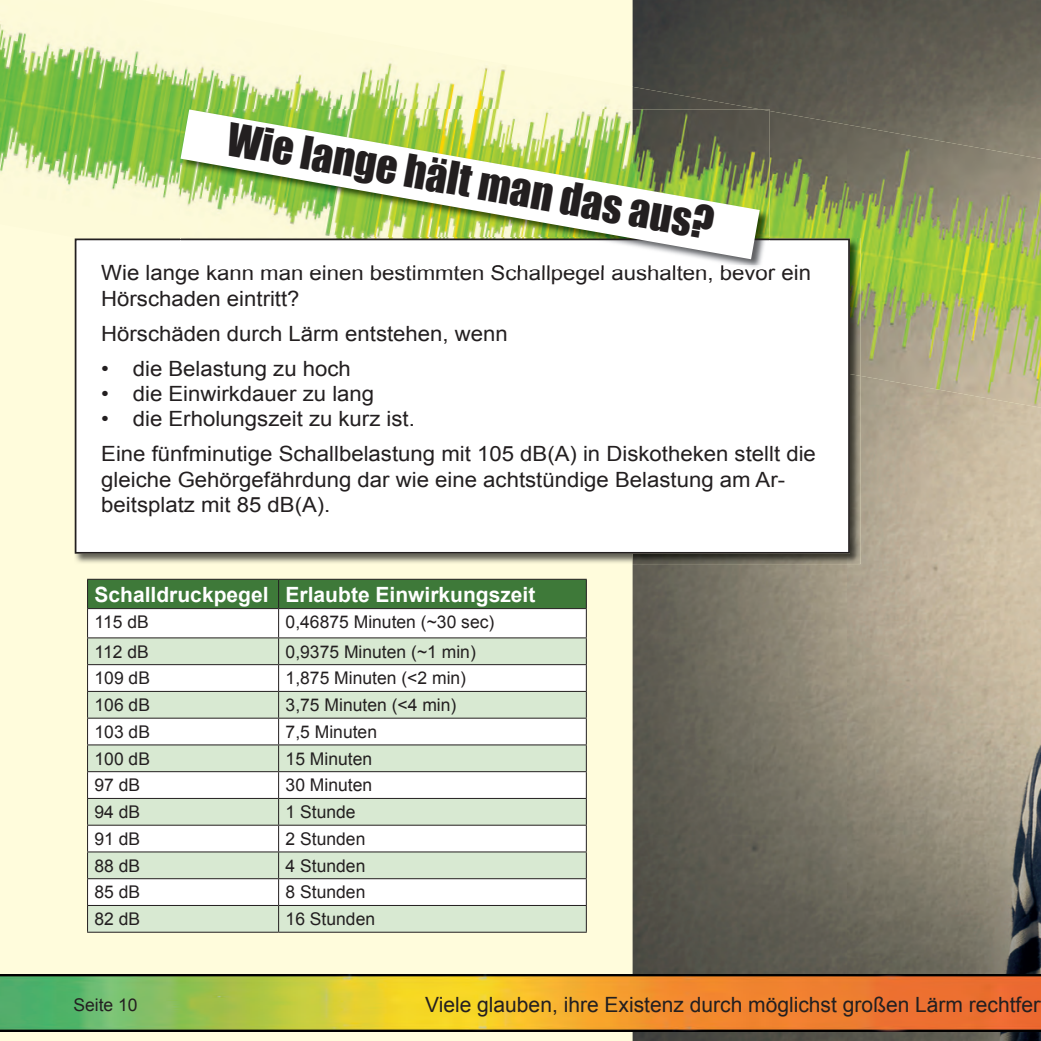
<style>
.page{position:relative;width:1041px;height:1041px;background:#fff}
.page>*{position:absolute;margin:0;border:0;box-sizing:border-box;transform-origin:0 0}
.t1{font:42px "Impact";color:#231f20}
.t2{font:21px/25.2px "Arial";color:#231f20;scale:1.05 1}
.t3{font:21px "Arial";color:#231f20}
.t4{font:700 21px "Arial";color:#fff}
.t5{font:17.5px "Arial";color:#231f20}
</style>
<div class="page">
<div style="left:0;top:0;width:1040px;height:1040px;background:#fffcdc"></div>
<img style="left:632px;top:0;width:408px;height:1040px">
<img style="left:0;top:974px;width:1040px;height:57px">
<img style="left:0;top:24px;width:609px;height:175px">
<img style="left:632px;top:87px;width:408px;height:325px">
<img style="left:74px;top:238px;width:558px;height:325px">
<img style="left:632px;top:376px;width:228px;height:188px">
<img style="left:849px;top:238px;width:11px;height:138px">
<div style="left:75px;top:238px;width:774px;height:315px;background:#fff"></div>
<img style="left:180px;top:109px;width:589px;height:156px">
<img style="left:180px;top:265px;width:589px;height:4px">
<img style="left:180px;top:109px;width:579px;height:150px">
<hr style="left:87px;top:578px;width:191px;height:1px;background:#231f20">
<hr style="left:278px;top:578px;width:308px;height:1px;background:#231f20">
<svg style="left:87px;top:579px;width:500px;height:352px;background:#d4e0d1"></svg>
<hr style="left:87px;top:931px;width:191px;height:1px;background:#231f20">
<hr style="left:278px;top:931px;width:308px;height:1px;background:#231f20">
<h1 class="t1" style="left:233px;top:106px;width:494px;rotate:10deg">Wie lange hält man das aus?</h1>
<p class="t2" style="left:101px;top:260px;width:677px">Wie lange kann man einen bestimmten Schallpegel aushalten, bevor ein<br>Hörschaden eintritt?</p>
<p class="t2" style="left:101px;top:321px;width:389px">Hörschäden durch Lärm entstehen, wenn</p>
<p class="t2" style="left:101px;top:356px;width:239px">• die Belastung zu hoch</p>
<p class="t2" style="left:101px;top:381px;width:261px">• die Einwirkdauer zu lang</p>
<p class="t2" style="left:101px;top:401px;width:682px;line-height:35.2px">• die Erholungszeit zu kurz ist.<br>Eine fünfminutige Schallbelastung mit 105 dB(A) in Diskotheken stellt die</p>
<p class="t2" style="left:101px;top:467px;width:652px">gleiche Gehörgefährdung dar wie eine achtstündige Belastung am Ar&shy;beitsplatz mit 85 dB(A).</p>
<p class="t4" style="left:95px;top:580px;width:442px">Schalldruckpegel Erlaubte Einwirkungszeit</p>
<p class="t5" style="left:95px;top:610px;width:56px">115 dB</p>
<p class="t5" style="left:285px;top:610px;width:210px">0,46875 Minuten (~30 sec)</p>
<p class="t5" style="left:95px;top:640px;width:56px">112 dB</p>
<p class="t5" style="left:285px;top:640px;width:192px">0,9375 Minuten (~1 min)</p>
<p class="t5" style="left:95px;top:666px;width:57px">109 dB</p>
<p class="t5" style="left:285px;top:666px;width:182px">1,875 Minuten (&lt;2 min)</p>
<p class="t5" style="left:95px;top:693px;width:57px">106 dB</p>
<p class="t5" style="left:285px;top:693px;width:172px">3,75 Minuten (&lt;4 min)</p>
<p class="t5" style="left:95px;top:720px;width:57px">103 dB</p>
<p class="t5" style="left:285px;top:720px;width:93px">7,5 Minuten</p>
<p class="t5" style="left:95px;top:747px;width:57px">100 dB</p>
<p class="t5" style="left:285px;top:747px;width:88px">15 Minuten</p>
<p class="t5" style="left:95px;top:773px;width:47px">97 dB</p>
<p class="t5" style="left:285px;top:773px;width:88px">30 Minuten</p>
<p class="t5" style="left:95px;top:800px;width:47px">94 dB</p>
<p class="t5" style="left:285px;top:800px;width:72px">1 Stunde</p>
<p class="t5" style="left:95px;top:827px;width:47px">91 dB</p>
<p class="t5" style="left:285px;top:827px;width:81px">2 Stunden</p>
<p class="t5" style="left:95px;top:854px;width:47px">88 dB</p>
<p class="t5" style="left:285px;top:854px;width:81px">4 Stunden</p>
<p class="t5" style="left:95px;top:880px;width:47px">85 dB</p>
<p class="t5" style="left:285px;top:880px;width:81px">8 Stunden</p>
<p class="t5" style="left:95px;top:907px;width:47px">82 dB</p>
<p class="t5" style="left:285px;top:907px;width:91px">16 Stunden</p>
<p class="t5" style="left:73px;top:992px;width:66px">Seite 10</p>
<p class="t3" style="left:425px;top:990px;width:616px">Viele glauben, ihre Existenz durch möglichst großen Lärm rechtfer</p>
</div>
